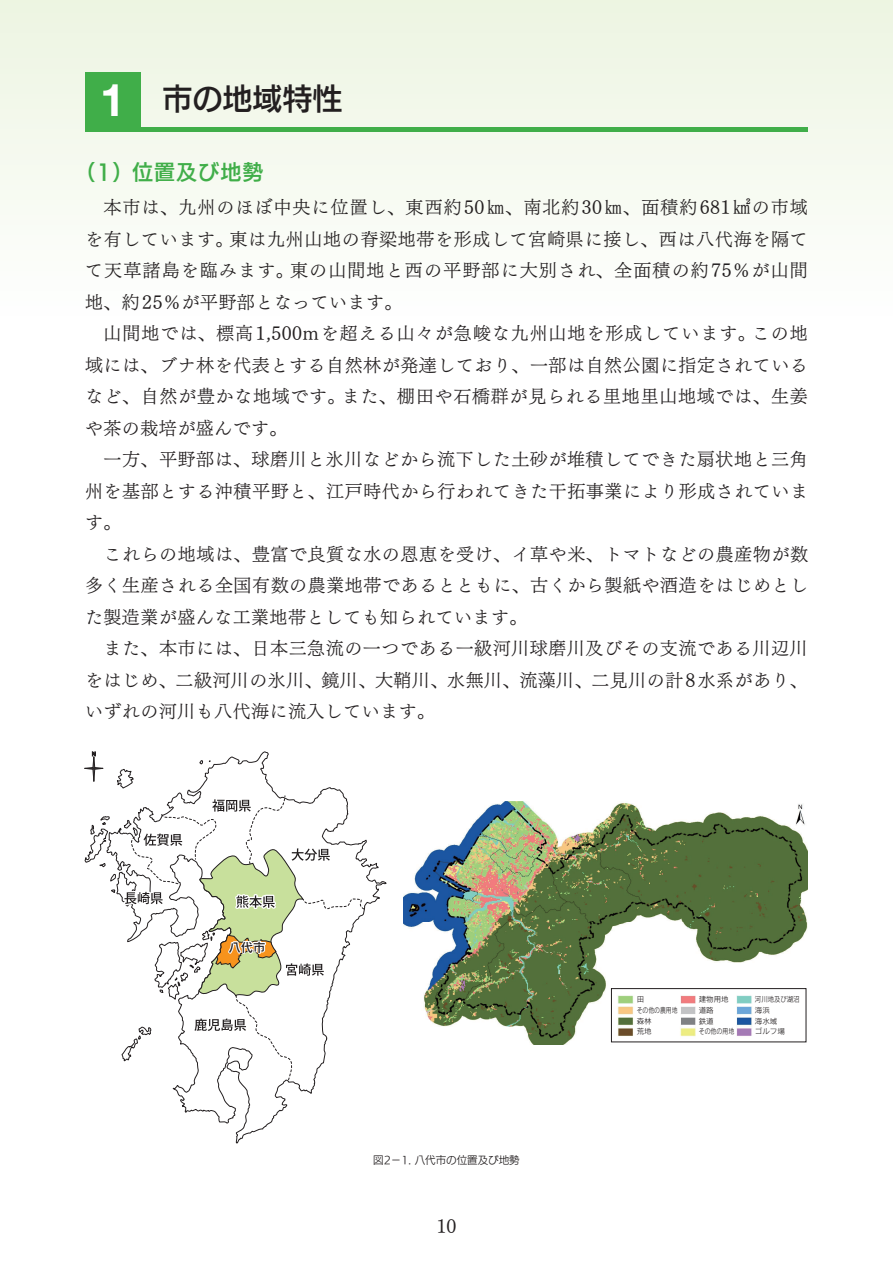
<style>
.page{position:relative;width:893px;height:1263px;background:#fff}
.page>*{position:absolute;margin:0;border:0;box-sizing:border-box;transform-origin:0 0}
.t1{font:30px "UD Kakugo Large Pr 6 DB";color:#231f20}
.t2{font:21px "UD Kakugo Large Pr 6 DB";letter-spacing:.05em;color:#40ae49}
.t3{font:18px "UD Mincho Pro L";letter-spacing:.03em;color:#231f20}
.t4{font:18px "UD Mincho Pro L";letter-spacing:.055em;color:#231f20}
.t5{font:18px "UD Mincho Pro L";letter-spacing:.065em;color:#231f20}
.t6{font:12.3px "Rodin Pro DB";color:#231f20}
.t7{font:10.5px "UD Kakugo Large Pr 6 R";color:#231f20}
.t8{font:7.5px/10.6px "Rodin Pro M";color:#231f20}
.t9{font:7.5px/10.6px "Rodin Pro M";color:#231f20;scale:.85 1}
.s1{font-family:"Helvetica Neue";font-weight:700;font-size:45px;color:#fff}
</style>
<div class="page">
<div style="left:0;top:0;width:893px;height:1263px;background:linear-gradient(to bottom,#f7faf1,#fff)"></div>
<hr style="left:85px;top:128px;width:723px;height:4px;background:#40ae49">
<div style="left:85px;top:72px;width:55px;height:56px;background:#40ae49"></div>
<svg style="left:106px;top:751px;width:281px;height:393px"></svg>
<svg style="left:84px;top:741px;width:280px;height:339px"></svg>
<img style="left:403px;top:801px;width:405px;height:243px">
<div style="left:609px;top:986px;width:199px;height:58px;border:5px solid #fff"></div>
<div style="left:611px;top:988px;width:195px;height:54px;border:1px solid #231f20"></div>
<div style="left:635px;top:994px;width:44px;height:43px;background:#fff"></div>
<div style="left:697px;top:994px;width:39px;height:43px;background:#fff"></div>
<div style="left:754px;top:994px;width:46px;height:43px;background:#fff"></div>
<p class="t1" style="left:100px;top:83px;width:244px"><span class="s1">1</span> 市の地域特性</p>
<p class="t2" style="left:75px;top:161px;width:190px">（1）位置及び地勢</p>
<p class="t4" style="left:103px;top:193px;width:706px">本市は、九州のほぼ中央に位置し、東西約50㎞、南北約30㎞、面積約681㎢の市域</p>
<p class="t3" style="left:85px;top:225px;width:724px">を有しています。東は九州山地の脊梁地帯を形成して宮崎県に接し、西は八代海を隔て</p>
<p class="t5" style="left:85px;top:256px;width:724px">て天草諸島を臨みます。東の山間地と西の平野部に大別され、全面積の約75％が山間</p>
<p class="t3" style="left:85px;top:288px;width:319px">地、約25％が平野部となっています。</p>
<p class="t4" style="left:104px;top:319px;width:706px">山間地では、標高1,500mを超える山々が急峻な九州山地を形成しています。この地</p>
<p class="t3" style="left:85px;top:351px;width:724px">域には、ブナ林を代表とする自然林が発達しており、一部は自然公園に指定されている</p>
<p class="t3" style="left:85px;top:382px;width:724px">など、自然が豊かな地域です。また、棚田や石橋群が見られる里地里山地域では、生姜</p>
<p class="t3" style="left:85px;top:414px;width:204px">や茶の栽培が盛んです。</p>
<p class="t3" style="left:104px;top:445px;width:706px">一方、平野部は、球磨川と氷川などから流下した土砂が堆積してできた扇状地と三角</p>
<p class="t3" style="left:85px;top:477px;width:724px">州を基部とする沖積平野と、江戸時代から行われてきた干拓事業により形成されていま</p>
<p class="t3" style="left:85px;top:508px;width:38px">す。</p>
<p class="t3" style="left:104px;top:540px;width:706px">これらの地域は、豊富で良質な水の恩恵を受け、イ草や米、トマトなどの農産物が数</p>
<p class="t3" style="left:85px;top:571px;width:724px">多く生産される全国有数の農業地帯であるとともに、古くから製紙や酒造をはじめとし</p>
<p class="t3" style="left:85px;top:603px;width:444px">た製造業が盛んな工業地帯としても知られています。</p>
<p class="t3" style="left:104px;top:634px;width:706px">また、本市には、日本三急流の一つである一級河川球磨川及びその支流である川辺川</p>
<p class="t3" style="left:85px;top:666px;width:724px">をはじめ、二級河川の氷川、鏡川、大鞘川、水無川、流藻川、二見川の計8水系があり、</p>
<p class="t3" style="left:85px;top:697px;width:352px">いずれの河川も八代海に流入しています。</p>
<p class="t6" style="left:228px;top:939px;width:39px">八代市</p>
<p class="t7" style="left:373px;top:1154px;width:148px">図2－1. 八代市の位置及び地勢</p>
<p class="t3" style="left:436px;top:1212px;width:21px">10</p>
<p class="t8" style="left:637px;top:994px;width:42px">田<br>その他の農用地森林<br>荒地</p>
<p class="t8" style="left:699px;top:994px;width:37px">建物用地道路<br>鉄道<br>その他の用地</p>
<p class="t9" style="left:755px;top:994px;width:54px">河川地及び湖沼海浜<br>海水域<br>ゴルフ場</p>
</div>
